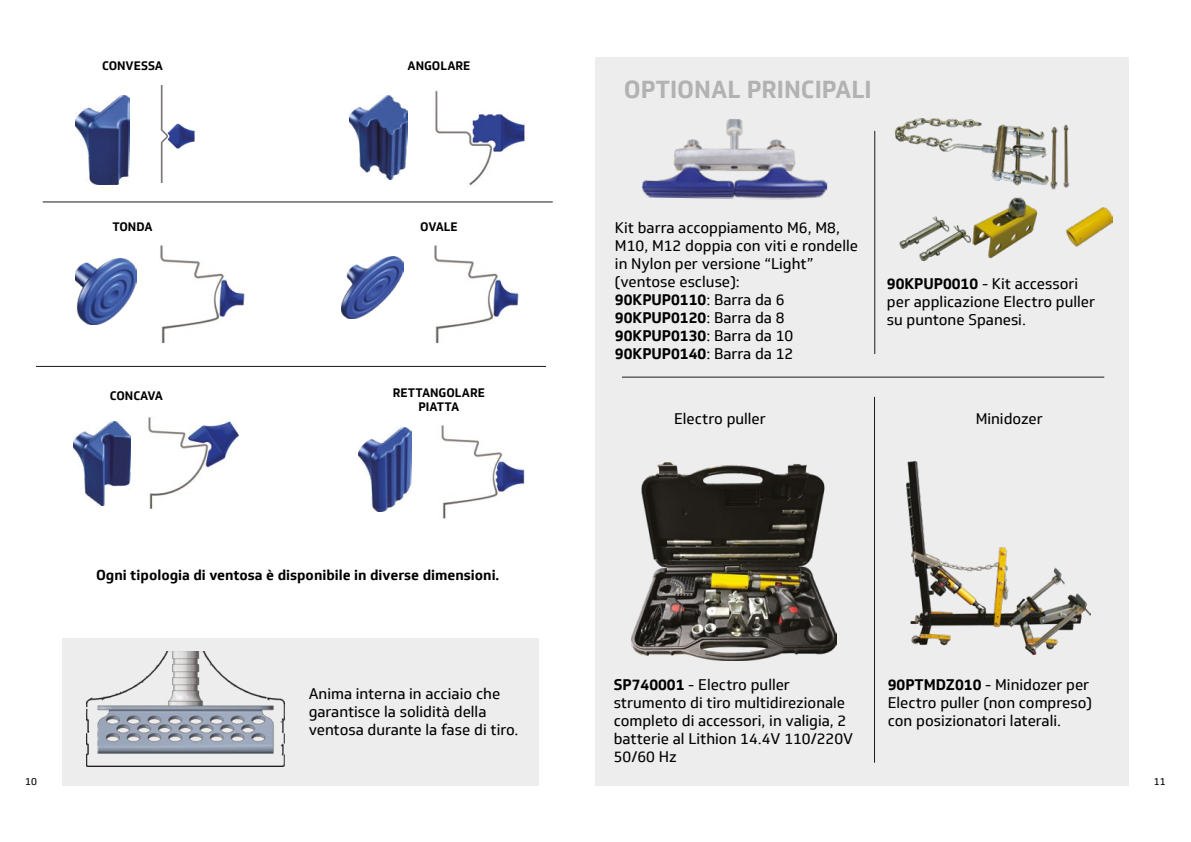
<style>
.page{position:relative;width:1191px;height:842px;background:#fff}
.page>*{position:absolute;margin:0;border:0;box-sizing:border-box;transform-origin:0 0}
.t1{font:700 24px "Soleto";color:#b3b2b2}
.t2{font:15px/18px "Soleto";color:#000}
.t3{font:700 14px "Soleto";color:#000}
.t4{font:700 12px/14.4px "Soleto";color:#000;text-align:center}
.t5{font:10px "Soleto";color:#000}
.s1{font-weight:700}
</style>
<div class="page">
<div style="left:595px;top:57px;width:533px;height:728px;background:#e9e9e9"></div>
<img style="left:642px;top:119px;width:186px;height:81px">
<hr style="left:622px;top:377px;width:482px;height:1px;background:#1a1b1d">
<hr style="left:874px;top:397px;width:1px;height:366px;background:#1a1b1d">
<img style="left:906px;top:461px;width:184px;height:193px">
<img style="left:631px;top:463px;width:205px;height:197px">
<hr style="left:874px;top:131px;width:1px;height:223px;background:#1a1b1d">
<img style="left:895px;top:118px;width:217px;height:143px">
<img style="left:75px;top:96px;width:54px;height:89px">
<img style="left:160px;top:86px;width:35px;height:97px">
<hr style="left:43px;top:202px;width:510px;height:1px;background:#1a1b1d">
<img style="left:435px;top:90px;width:90px;height:96px">
<img style="left:160px;top:245px;width:85px;height:99px">
<img style="left:434px;top:245px;width:85px;height:99px">
<img style="left:148px;top:417px;width:91px;height:92px">
<hr style="left:36px;top:366px;width:510px;height:1px;background:#1a1b1d">
<img style="left:441px;top:425px;width:84px;height:94px">
<div style="left:62px;top:638px;width:477px;height:147px;background:#e9e9e9"></div>
<img style="left:87px;top:652px;width:197px;height:115px">
<img style="left:350px;top:96px;width:57px;height:83px">
<img style="left:75px;top:258px;width:61px;height:67px">
<img style="left:341px;top:257px;width:62px;height:62px">
<img style="left:73px;top:421px;width:58px;height:84px">
<img style="left:358px;top:428px;width:54px;height:84px">
<p class="t4" style="left:102px;top:58px;width:63px">CONVESSA</p>
<p class="t4" style="left:407px;top:58px;width:64px">ANGOLARE</p>
<p class="t4" style="left:113px;top:219px;width:42px">TONDA</p>
<p class="t4" style="left:420px;top:219px;width:39px">OVALE</p>
<p class="t4" style="left:110px;top:388px;width:55px">CONCAVA</p>
<p class="t4" style="left:393px;top:386px;width:93px">RETTANGOLARE<br>PIATTA</p>
<p class="t3" style="left:96px;top:566px;width:405px">Ogni tipologia di ventosa è disponibile in diverse dimensioni.</p>
<p class="t2" style="left:309px;top:685px;width:211px">Anima interna in acciaio che garantisce la solidità della ventosa durante la fase di tiro.</p>
<h1 class="t1" style="left:624px;top:74px;width:249px">OPTIONAL PRINCIPALI</h1>
<p class="t2" style="left:615px;top:219px;width:245px">Kit barra accoppiamento M6, M8,<br>M10, M12 doppia con viti e rondelle in Nylon per versione “Light” (ventose escluse):<br><span class="s1">90KPUP0110</span>: Barra da 6<br><span class="s1">90KPUP0120</span>: Barra da 8<br><span class="s1">90KPUP0130</span>: Barra da 10<br><span class="s1">90KPUP0140</span>: Barra da 12</p>
<p class="t2" style="left:887px;top:275px;width:210px"><span class="s1">90KPUP0010</span> - Kit accessori per applicazione Electro puller su puntone Spanesi.</p>
<p class="t2" style="left:674px;top:410px;width:93px">Electro puller</p>
<p class="t2" style="left:975px;top:410px;width:69px">Minidozer</p>
<p class="t2" style="left:614px;top:676px;width:241px"><span class="s1">SP740001</span> - Electro puller strumento di tiro multidirezionale completo di accessori, in valigia, 2 batterie al Lithion 14.4V 110/220V<br>50/60 Hz</p>
<p class="t2" style="left:888px;top:676px;width:205px"><span class="s1">90PTMDZ010</span> - Minidozer per<br>Electro puller (non compreso) con posizionatori laterali.</p>
<p class="t5" style="left:25px;top:776px;width:13px">10</p>
<p class="t5" style="left:1154px;top:776px;width:13px">11</p>
</div>
